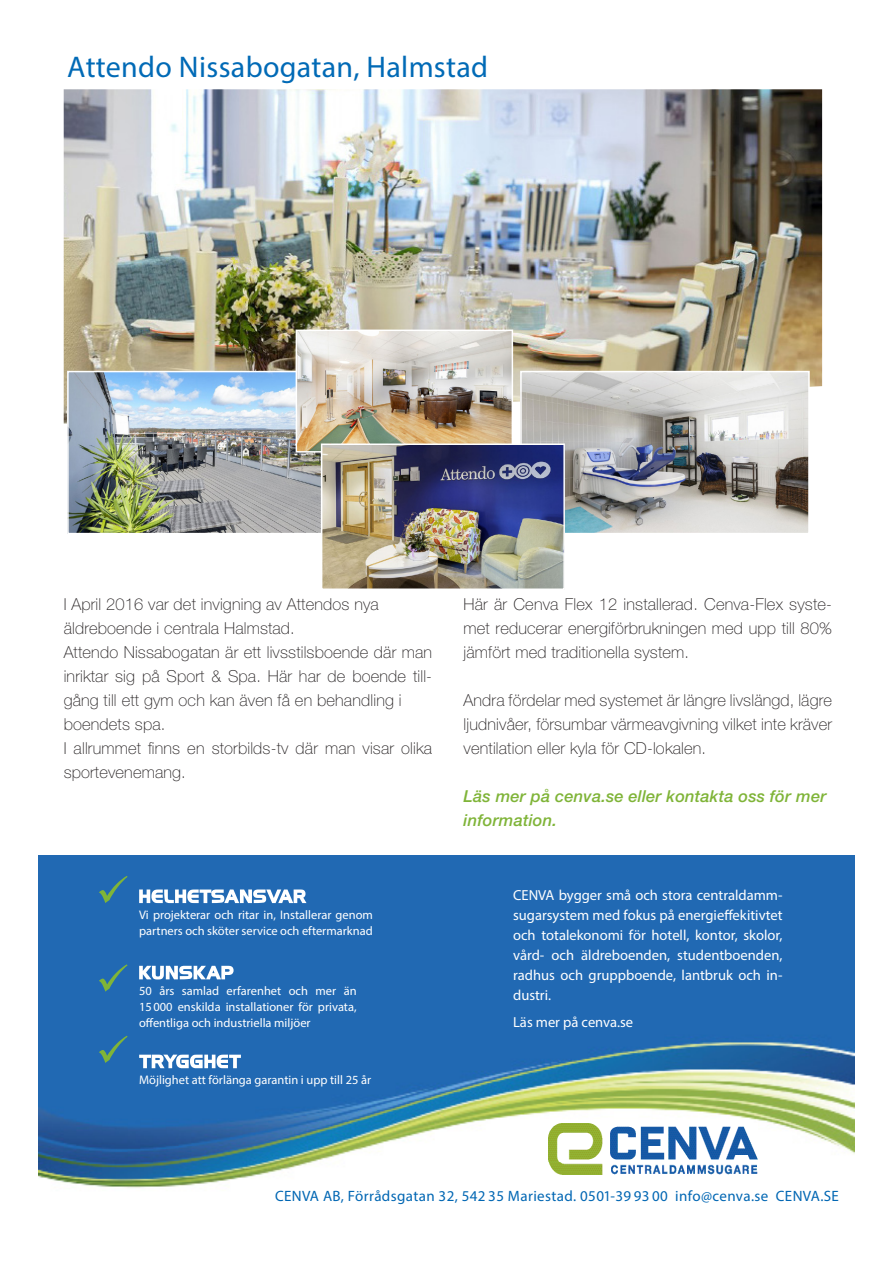
<style>
.page{position:relative;width:893px;height:1263px;background:#fff}
.page>*{position:absolute;margin:0;border:0;box-sizing:border-box;transform-origin:0 0}
.UNDERRUBBE{font:30px "Myriad Pro";letter-spacing:.01em;color:#016ab6}
.BRÖD{font:100 16.5px/24px "Helvetica Neue LT Std";letter-spacing:.01em;color:#231f20;text-align:justify}
.BRÖD-2{font:italic 500 16.5px/24px "Helvetica Neue LT Std";letter-spacing:.01em;color:#7fb438}
.t1{font:15px "Myriad Pro";letter-spacing:.025em;color:#0166b3}
.t2{font:14.55px/19.8px "Myriad Pro";color:#fff;text-align:justify}
.t3{font:12.45px/16.2px "Myriad Pro";color:#fff}
</style>
<div class="page">
<img style="left:38px;top:855px;width:817px;height:333px">
<img style="left:549px;top:1123px;width:208px;height:51px">
<svg style="left:139px;top:889px;width:167px;height:14px"></svg>
<svg style="left:139px;top:966px;width:95px;height:13px"></svg>
<svg style="left:139px;top:1055px;width:102px;height:13px"></svg>
<svg style="left:99px;top:876px;width:29px;height:27px"></svg>
<svg style="left:99px;top:964px;width:29px;height:28px"></svg>
<svg style="left:99px;top:1036px;width:29px;height:27px"></svg>
<img style="left:64px;top:89px;width:758px;height:335px">
<img style="left:70px;top:374px;width:251px;height:157px">
<div style="left:67px;top:371px;width:290px;height:163px;border:2px solid #fff"></div>
<img style="left:299px;top:333px;width:211px;height:117px">
<div style="left:296px;top:330px;width:217px;height:123px;border:2px solid #fff"></div>
<img style="left:523px;top:374px;width:284px;height:157px">
<div style="left:520px;top:371px;width:290px;height:163px;border:2px solid #fff"></div>
<img style="left:324px;top:446px;width:238px;height:141px">
<div style="left:321px;top:443px;width:244px;height:147px;border:2px solid #fff"></div>
<p class="UNDERRUBBE" style="left:67px;top:48px;width:422px">Attendo Nissabogatan, Halmstad</p>
<p class="BRÖD" style="left:64px;top:592px;width:370px;text-align:left">I April 2016 var det invigning av Attendos nya äldreboende i centrala Halmstad.<br>Attendo Nissabogatan är ett livsstilsboende där man inriktar sig på Sport &amp; Spa. Här har de boende till&shy;gång till ett gym och kan även få en behandling i boendets spa.<br>I allrummet finns en storbilds-tv där man visar olika sportevenemang.</p>
<p class="BRÖD" style="left:464px;top:592px;width:370px">Här är Cenva Flex 12 installerad. Cenva-Flex syste&shy;met reducerar energiförbrukningen med upp till 80% jämfört med traditionella system.</p>
<p class="BRÖD" style="left:464px;top:688px;width:370px">Andra fördelar med systemet är längre livslängd, lägre ljudnivåer, försumbar värmeavgivning vilket inte kräver ventilation eller kyla för CD-lokalen.</p>
<p class="BRÖD-2" style="left:464px;top:784px;width:364px">Läs mer på cenva.se eller kontakta oss för mer information.</p>
<p class="t3" style="left:139px;top:906px;width:235px">Vi projekterar och ritar in, Installerar genom partners och sköter service och eftermarknad</p>
<p class="t3" style="left:139px;top:982px;width:219px;text-align:justify">50 års samlad erfarenhet och mer än 15000 enskilda installationer för privata, offentliga och industriella miljöer</p>
<p class="t3" style="left:139px;top:1071px;width:234px">Möjlighet att förlänga garantin i upp till 25 år</p>
<p class="t2" style="left:513px;top:885px;width:271px">CENVA bygger små och stora centraldamm&shy;sugarsystem med fokus på energieffekitivtet och totalekonomi för hotell, kontor, skolor, vård- och äldreboenden, studentboenden, radhus och gruppboende, lantbruk och in&shy;dustri.</p>
<p class="t2" style="left:513px;top:1012px;width:122px">Läs mer på cenva.se</p>
<p class="t1" style="left:275px;top:1187px;width:565px">CENVA AB, Förrådsgatan 32, 542 35 Mariestad. 0501-39 93 00 info@cenva.se CENVA.SE</p>
</div>
